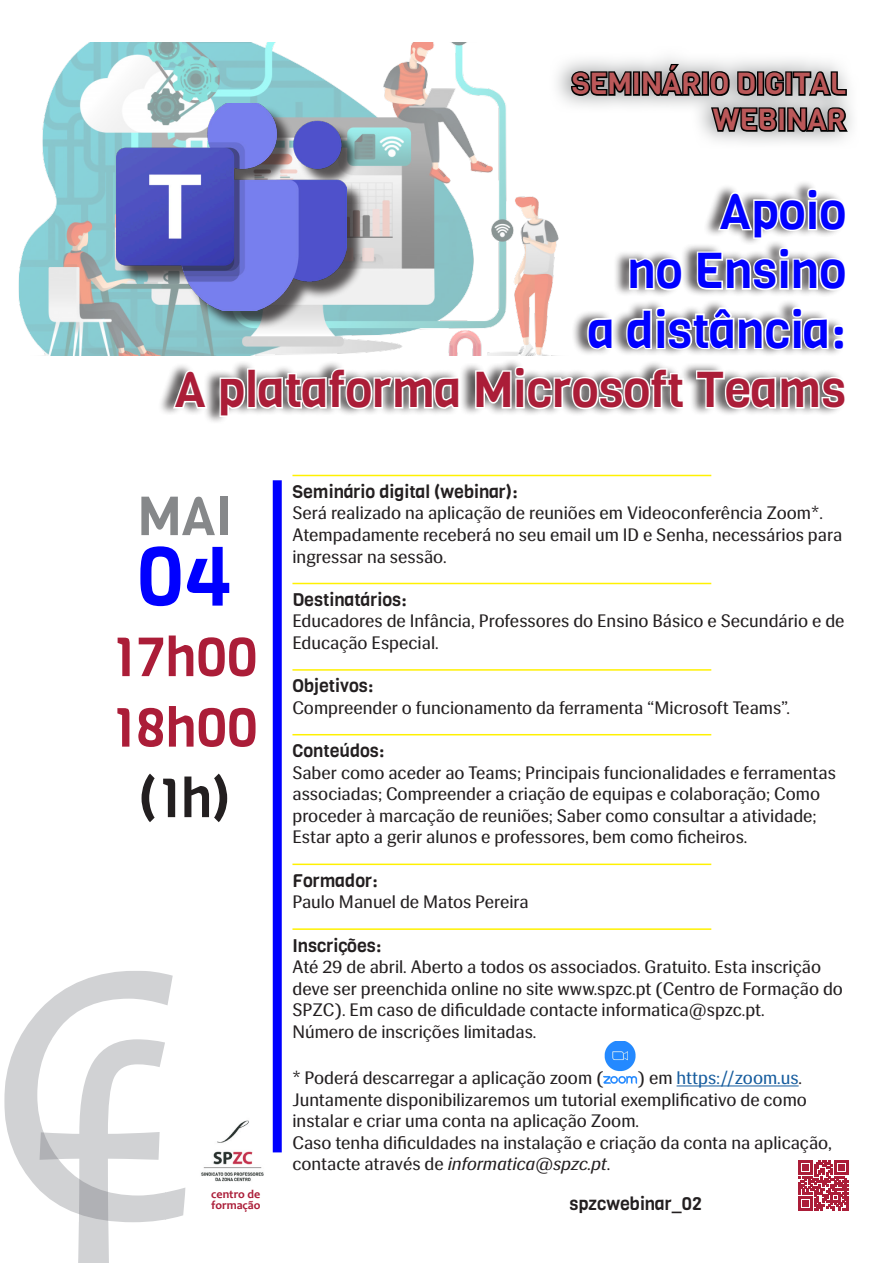
<style>
.page{position:relative;width:893px;height:1263px;background:#fff}
.page>*{position:absolute;margin:0;border:0;box-sizing:border-box;transform-origin:0 0}
.t1{font:382.5px "Candara";color:#d1d2d4}
.t2{font:82.5px "Viga";color:#00f}
.t3{font:54px/70.5px "Viga";color:#ab1d38}
.t4{font:54px "Viga";color:#231f20}
.t5{font:54px "Viga";color:#86888a}
.t6{font:49.5px "Viga";color:#ab1d38}
.t7{font:49.5px/59.4px "Viga";color:#00f;text-align:right}
.t8{font:30px/36px "Viga";color:#bb5859;text-align:right}
.t9{font:18px/21.6px "Siri";color:#231f20}
.t10{font:18px "Viga";color:#231f20}
.t11{font:700 12px/10.5px "Candara";color:#ab1d38}
.s1{color:#175d9e}
.s2{font-style:italic}
</style>
<div class="page">
<img style="left:18px;top:43px;width:489px;height:313px">
<svg style="left:798px;top:1160px;width:51px;height:51px"></svg>
<svg style="left:40px;top:1039px;width:125px;height:183px"></svg>
<img style="left:201px;top:1120px;width:63px;height:62px">
<div style="left:273px;top:480px;width:9px;height:672px;background:#00f"></div>
<hr style="left:677px;top:1085px;width:122px;height:1px;background:#175d9e">
<hr style="left:292px;top:475px;width:419px;height:1px;background:#fff101">
<hr style="left:292px;top:583px;width:419px;height:1px;background:#fff101">
<hr style="left:292px;top:669px;width:419px;height:2px;background:#fff101">
<hr style="left:292px;top:734px;width:419px;height:1px;background:#fff101">
<hr style="left:292px;top:863px;width:419px;height:2px;background:#fff101">
<hr style="left:292px;top:928px;width:419px;height:2px;background:#fff101">
<img style="left:604px;top:1041px;width:33px;height:43px">
<div style="left:157px;top:180px;width:689px;height:245px;background:#231f20;opacity:.75"></div>
<svg style="left:628px;top:256px;width:56px;height:36px"></svg>
<svg style="left:695px;top:186px;width:151px;height:106px"></svg>
<svg style="left:586px;top:316px;width:29px;height:35px"></svg>
<svg style="left:625px;top:305px;width:221px;height:47px"></svg>
<svg style="left:171px;top:368px;width:38px;height:42px"></svg>
<svg style="left:218px;top:376px;width:29px;height:42px"></svg>
<div style="left:247px;top:368px;width:10px;height:41px;border:3px solid #fff"></div>
<svg style="left:256px;top:367px;width:205px;height:44px"></svg>
<svg style="left:474px;top:364px;width:212px;height:47px"></svg>
<svg style="left:694px;top:369px;width:152px;height:42px"></svg>
<svg style="left:557px;top:57px;width:295px;height:86px"></svg>
<svg style="left:569px;top:68px;width:64px;height:30px"></svg>
<div style="left:633px;top:71px;width:7px;height:25px;border:3px solid #000"></div>
<svg style="left:640px;top:61px;width:145px;height:37px"></svg>
<div style="left:785px;top:71px;width:7px;height:25px;border:3px solid #000"></div>
<svg style="left:791px;top:68px;width:57px;height:30px"></svg>
<svg style="left:709px;top:105px;width:70px;height:29px"></svg>
<div style="left:778px;top:107px;width:7px;height:25px;border:3px solid #000"></div>
<svg style="left:786px;top:104px;width:64px;height:29px"></svg>
<div style="left:119px;top:106px;width:246px;height:223px;background:#231f20;opacity:.75"></div>
<img style="left:117px;top:103px;width:230px;height:207px">
<h3 class="t8" style="left:572px;top:66px;width:276px">SEMINÁRIO DIGITAL<br>WEBINAR</h3>
<h3 class="t7" style="left:588px;top:182px;width:259px">Apoio<br>no Ensino<br>a distância:</h3>
<h3 class="t6" style="left:174px;top:357px;width:673px">A plataforma Microsoft Teams</h3>
<h3 class="t5" style="left:137px;top:480px;width:96px">MAI</h3>
<h2 class="t2" style="left:137px;top:522px;width:97px">04</h2>
<h3 class="t3" style="left:112px;top:622px;width:147px">17h00<br>18h00</h3>
<h3 class="t4" style="left:139px;top:762px;width:92px">(1h)</h3>
<h1 class="t1" style="left:-14px;top:898px;width:211px">Cf</h1>
<p class="t11" style="left:211px;top:1189px;width:51px">centro de formação</p>
<p class="t10" style="left:292px;top:480px;width:227px">Seminário digital (webinar):</p>
<p class="t9" style="left:292px;top:503px;width:551px">Será realizado na aplicação de reuniões em Videoconferência Zoom*.<br>Atempadamente receberá no seu email um ID e Senha, necessários para ingressar na sessão.</p>
<p class="t10" style="left:292px;top:588px;width:116px">Destinatários:</p>
<p class="t9" style="left:292px;top:611px;width:554px">Educadores de Infância, Professores do Ensino Básico e Secundário e de<br>Educação Especial.</p>
<p class="t10" style="left:292px;top:674px;width:83px">Objetivos:</p>
<p class="t9" style="left:292px;top:697px;width:499px">Compreender o funcionamento da ferramenta “Microsoft Teams”.</p>
<p class="t10" style="left:292px;top:739px;width:94px">Conteúdos:</p>
<p class="t9" style="left:292px;top:762px;width:545px">Saber como aceder ao Teams; Principais funcionalidades e ferramentas associadas; Compreender a criação de equipas e colaboração; Como proceder à marcação de reuniões; Saber como consultar a atividade; Estar apto a gerir alunos e professores, bem como ficheiros.</p>
<p class="t10" style="left:292px;top:868px;width:87px">Formador:</p>
<p class="t9" style="left:292px;top:891px;width:238px">Paulo Manuel de Matos Pereira</p>
<p class="t10" style="left:292px;top:933px;width:91px">Inscrições:</p>
<p class="t9" style="left:292px;top:956px;width:552px">Até 29 de abril. Aberto a todos os associados. Gratuito. Esta inscrição deve ser preenchida online no site www.spzc.pt (Centro de Formação do SPZC). Em caso de dificuldade contacte informatica@spzc.pt.<br>Número de inscrições limitadas.</p>
<p class="t9" style="left:292px;top:1067px;width:313px">* Poderá descarregar a aplicação zoom (</p>
<p class="t9" style="left:292px;top:1067px;width:541px;text-indent:345px">) em <span class="s1">https://zoom.us</span>.<br>Juntamente disponibilizaremos um tutorial exemplificativo de como instalar e criar uma conta na aplicação Zoom.<br>Caso tenha dificuldades na instalação e criação da conta na aplicação, contacte através de <span class="s2">informatica@spzc.pt</span>.</p>
<p class="t10" style="left:569px;top:1192px;width:134px">spzcwebinar_02</p>
</div>
